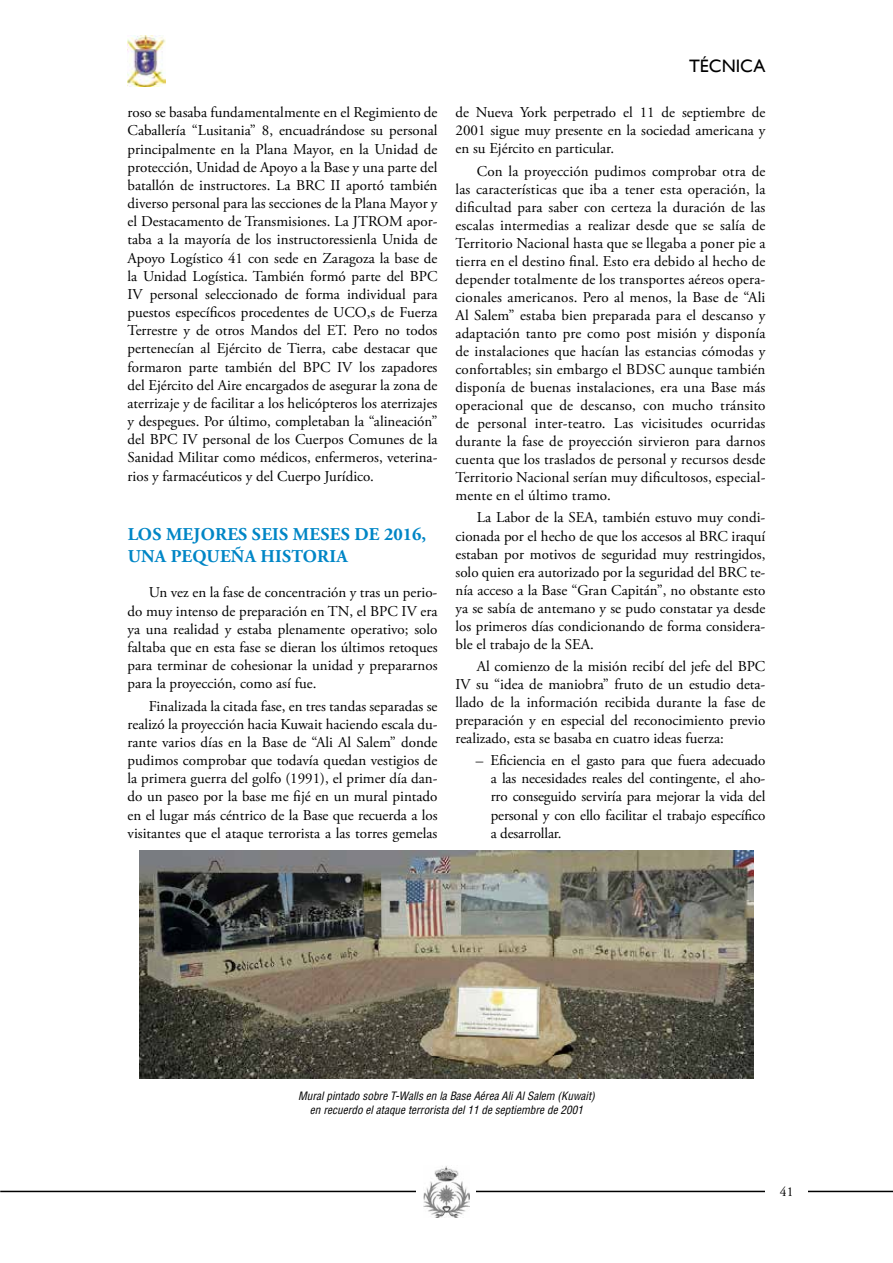
<style>
.page{position:relative;width:893px;height:1263px;background:#fff}
.page>*{position:absolute;margin:0;border:0;box-sizing:border-box;transform-origin:0 0}
.t1{font:700 18px/21.8px "Adobe Garamond Pro";letter-spacing:.015em;color:#0086c6}
.t2{font:18px "Gill Sans";color:#000}
.t3{font:15px/18px "Adobe Garamond Pro";color:#000;text-align:justify}
.t4{font:13.5px "Adobe Garamond Pro";color:#000}
.t5{font:italic condensed 11.25px/13.5px "Helvetica";color:#000;text-align:center}
.s1{font-family:"Garamond"}
</style>
<div class="page">
<img style="left:128px;top:36px;width:37px;height:51px">
<hr style="left:0;top:1191px;width:893px;height:1px;background:#000">
<div style="left:417px;top:1160px;width:59px;height:62px;background:#fff"></div>
<img style="left:423px;top:1166px;width:47px;height:51px">
<div style="left:765px;top:1170px;width:43px;height:43px;background:#fff"></div>
<img style="left:139px;top:850px;width:615px;height:228px">
<p class="t3" style="left:128px;top:104px;width:312px">roso se basaba fundamentalmente en el Regimiento de Caballería “Lusitania” 8, encuadrándose su personal principalmente en la Plana Mayor, en la Unidad de protección, Unidad de Apoyo a la Base y una parte del batallón de instructores. La BRC II aportó también diverso personal para las secciones de la Plana Mayor y el Destacamento de Transmisiones. La JTROM apor&shy;taba a la mayoría de los instructoressienla Unida de Apoyo Logístico 41 con sede en Zaragoza la base de la Unidad Logística. También formó parte del BPC IV personal seleccionado de forma individual para puestos específicos procedentes de UCO,s de Fuerza Terrestre y de otros Mandos del ET. Pero no todos pertenecían al Ejército de Tierra, cabe destacar que formaron parte también del BPC IV los zapadores del Ejército del Aire encargados de asegurar la zona de aterrizaje y de facilitar a los helicópteros los aterrizajes y despegues. Por último, completaban la “alineación” del BPC IV personal de los Cuerpos Comunes de la Sanidad Militar como médicos, enfermeros, veterina&shy;rios y farmacéuticos y del Cuerpo Jurídico.</p>
<p class="t1" style="left:128px;top:524px;width:300px">LOS MEJORES SEIS MESES DE 2016,<br>UNA PEQUEÑA HISTORIA</p>
<p class="t3" style="left:128px;top:584px;width:312px;text-indent:21px">Un vez en la fase de concentración y tras un perio&shy;do muy intenso de preparación en TN, el BPC IV era ya una realidad y estaba plenamente operativo; solo faltaba que en esta fase se dieran los últimos retoques para terminar de cohesionar la unidad y prepararnos para la proyección, como así fue.</p>
<p class="t3" style="left:128px;top:697px;width:311px;text-indent:21px">Finalizada la citada fase, en tres tandas separadas se realizó la proyección hacia Kuwait haciendo escala du&shy;rante varios días en la Base de “Ali Al Salem” donde pudimos comprobar que todavía quedan vestigios de la primera guerra del golfo (1991), el primer día dan&shy;do un paseo por la base me fijé en un mural pintado en el lugar más céntrico de la Base que recuerda a los visitantes que el ataque terrorista a las torres gemelas</p>
<p class="t2" style="left:689px;top:55px;width:78px">TÉCNICA</p>
<p class="t3" style="left:455px;top:104px;width:311px">de Nueva York perpetrado el 11 de septiembre de 2001 sigue muy presente en la sociedad americana y en su Ejército en particular.</p>
<p class="t3" style="left:455px;top:162px;width:312px;text-indent:21px">Con la proyección pudimos comprobar otra de las características que iba a tener esta operación, la dificultad para saber con certeza la duración de las escalas intermedias a realizar desde que se salía de Territorio Nacional hasta que se llegaba a poner pie a tierra en el destino final. Esto era debido al hecho de depender totalmente de los transportes aéreos opera&shy;cionales americanos. Pero al menos, la Base de “Ali Al Salem” estaba bien preparada para el descanso y adaptación tanto pre como post misión y disponía de instalaciones que hacían las estancias cómodas y confortables; sin embargo el BDSC aunque también disponía de buenas instalaciones, era una Base más operacional que de descanso, con mucho tránsito de personal inter-teatro. Las vicisitudes ocurridas durante la fase de proyección sirvieron para darnos cuenta que los traslados de personal y recursos desde Territorio Nacional serían muy dificultosos, especial&shy;mente en el último tramo.</p>
<p class="t3" style="left:455px;top:509px;width:311px;text-indent:21px">La Labor de la SEA, también estuvo muy condi&shy;cionada por el hecho de que los accesos al BRC iraquí estaban por motivos de seguridad muy restringidos, solo quien era autorizado por la seguridad del BRC te&shy;nía acceso a la Base “Gran Capitán”, no obstante esto ya se sabía de antemano y se pudo constatar ya desde los primeros días condicionando de forma considera&shy;ble el trabajo de la SEA.</p>
<p class="t3" style="left:455px;top:658px;width:311px;text-indent:21px">Al comienzo de la misión recibí del jefe del BPC IV su “idea de maniobra” fruto de un estudio deta&shy;llado de la información recibida durante la fase de preparación y en especial del reconocimiento previo realizado, esta se basaba en cuatro ideas fuerza:</p>
<p class="t3" style="left:491px;top:752px;width:276px;text-indent:-15px"><span class="s1">–</span> Eficiencia en el gasto para que fuera adecuado a las necesidades reales del contingente, el aho&shy;rro conseguido serviría para mejorar la vida del personal y con ello facilitar el trabajo específico a desarrollar.</p>
<p class="t5" style="left:298px;top:1089px;width:298px">Mural pintado sobre T-Walls en la Base Aérea Ali Al Salem (Kuwait) en recuerdo el ataque terrorista del 11 de septiembre de 2001</p>
<p class="t4" style="left:780px;top:1184px;width:15px">41</p>
</div>
